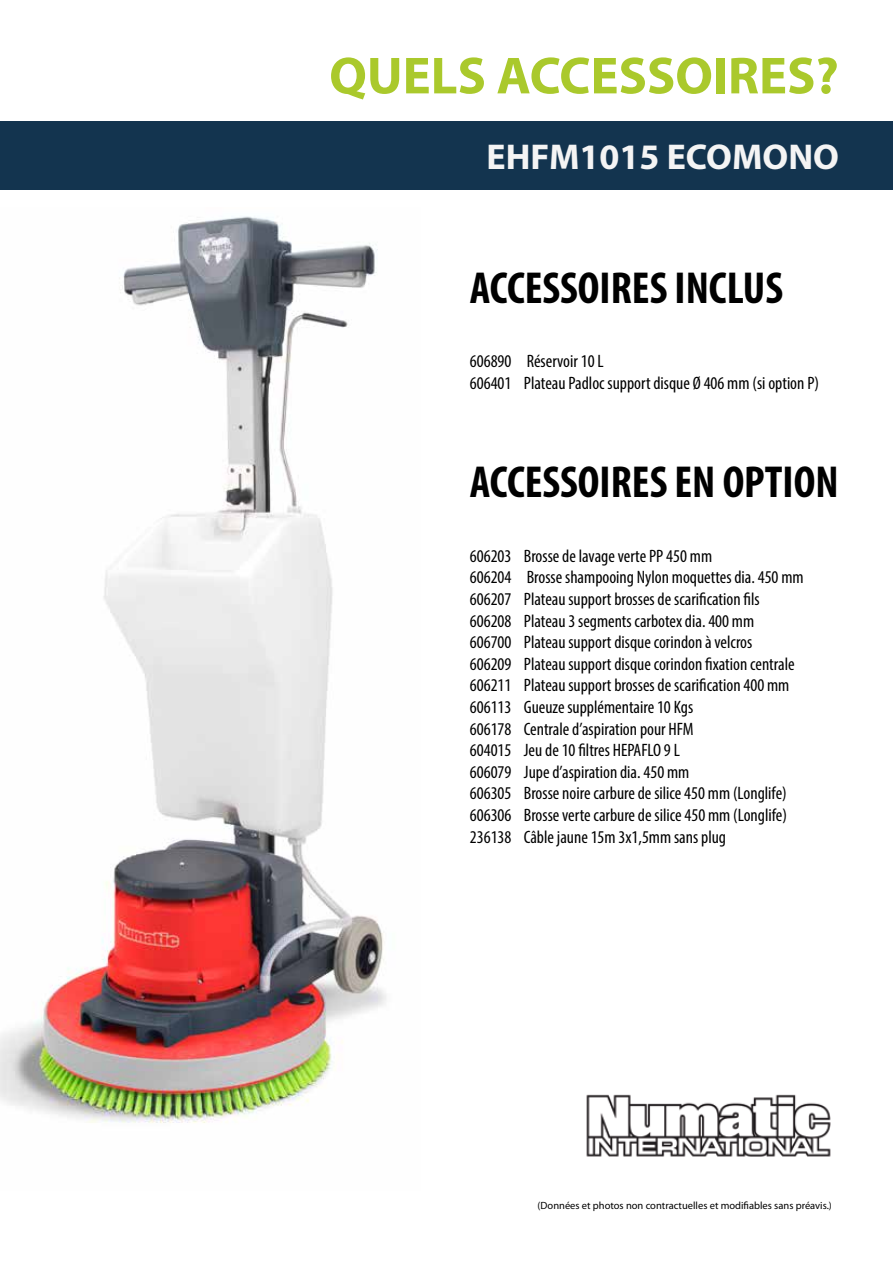
<style>
.page{position:relative;width:893px;height:1263px;background:#fff}
.page>*{position:absolute;margin:0;border:0;box-sizing:border-box;transform-origin:0 0}
.t1{font:700 52.5px "Myriad Pro";color:#aac92c}
.t2{font:700 condensed 45px "Myriad Pro";color:#000}
.t3{font:700 36px "Myriad Pro";color:#f4f4f4}
.t4{font:condensed 18px/21.6px "Myriad Pro";color:#000}
.t5{font:10.5px "Myriad Pro";color:#000}
</style>
<div class="page">
<img style="left:0;top:216px;width:386px;height:907px">
<div style="left:0;top:121px;width:893px;height:68px;background:#13344f"></div>
<img style="left:586px;top:1094px;width:245px;height:63px">
<h1 class="t1" style="left:329px;top:41px;width:511px">QUELS ACCESSOIRES?</h1>
<h3 class="t3" style="left:486px;top:133px;width:354px">EHFM1015 ECOMONO</h3>
<h2 class="t2" style="left:470px;top:259px;width:315px">ACCESSOIRES INCLUS</h2>
<p class="t4" style="left:470px;top:350px;width:351px">606890 Réservoir 10 L<br>606401 Plateau Padloc support disque Ø 406 mm (si option P)</p>
<h2 class="t2" style="left:470px;top:454px;width:370px">ACCESSOIRES EN OPTION</h2>
<p class="t4" style="left:470px;top:545px;width:335px">606203 Brosse de lavage verte PP 450 mm<br>606204 Brosse shampooing Nylon moquettes dia. 450 mm 606207 Plateau support brosses de scarification fils 606208 Plateau 3 segments carbotex dia. 400 mm<br>606700 Plateau support disque corindon à velcros<br>606209 Plateau support disque corindon fixation centrale 606211 Plateau support brosses de scarification 400 mm 606113 Gueuze supplémentaire 10 Kgs<br>606178 Centrale d’aspiration pour HFM<br>604015 Jeu de 10 filtres HEPAFLO 9 L<br>606079 Jupe d’aspiration dia. 450 mm<br>606305 Brosse noire carbure de silice 450 mm (Longlife)<br>606306 Brosse verte carbure de silice 450 mm (Longlife)<br>236138 Câble jaune 15m 3x1,5mm sans plug</p>
<p class="t5" style="left:538px;top:1199px;width:296px">(Données et photos non contractuelles et modifiables sans préavis.)</p>
</div>
